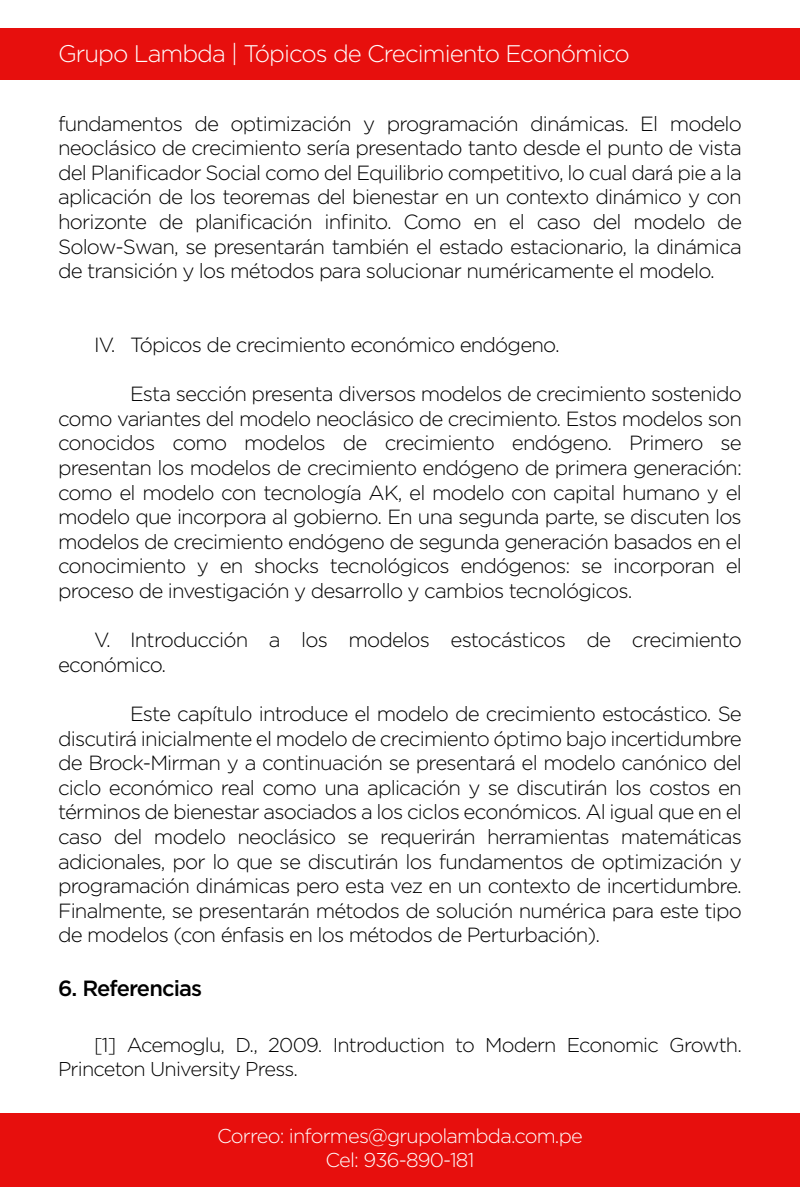
<style>
.page{position:relative;width:800px;height:1200px;background:#fff}
.page>*{position:absolute;margin:0;border:0;box-sizing:border-box;transform-origin:0 0}
.t1{font:300 24px "Gotham";letter-spacing:-.04em;color:#fff}
.t2{font:500 22px "Gotham";letter-spacing:-.04em;color:#000}
.t3{font:300 20.5px/24.6px "Gotham";letter-spacing:-.04em;color:#000;text-align:justify}
.t4{font:300 20px/24px "Gotham";letter-spacing:-.04em;color:#000}
.t5{font:300 20px/24px "Gotham";letter-spacing:-.04em;color:#fff;text-align:center}
</style>
<div class="page">
<div style="left:0;top:29px;width:800px;height:51px;background:#e70f0d"></div>
<div style="left:0;top:1113px;width:800px;height:74px;background:#e70f0d"></div>
<p class="t1" style="left:58px;top:39px;width:573px">Grupo Lambda | Tópicos de Crecimiento Económico</p>
<p class="t3" style="left:58px;top:111px;width:685px">fundamentos de optimización y programación dinámicas. El modelo neoclásico de crecimiento sería presentado tanto desde el punto de vista del Planificador Social como del Equilibrio competitivo, lo cual dará pie a la aplicación de los teoremas del bienestar en un contexto dinámico y con horizonte de planificación infinito. Como en el caso del modelo de Solow-Swan, se presentarán también el estado estacionario, la dinámica de transición y los métodos para solucionar numéricamente el modelo.</p>
<p class="t3" style="left:94px;top:332px;width:467px">IV. Tópicos de crecimiento económico endógeno.</p>
<p class="t3" style="left:58px;top:381px;width:685px;text-indent:72px">Esta sección presenta diversos modelos de crecimiento sostenido como variantes del modelo neoclásico de crecimiento. Estos modelos son conocidos como modelos de crecimiento endógeno. Primero se presentan los modelos de crecimiento endógeno de primera generación: como el modelo con tecnología AK, el modelo con capital humano y el modelo que incorpora al gobierno. En una segunda parte, se discuten los modelos de crecimiento endógeno de segunda generación basados en el conocimiento y en shocks tecnológicos endógenos: se incorporan el proceso de investigación y desarrollo y cambios tecnológicos.</p>
<p class="t3" style="left:58px;top:627px;width:685px;text-indent:36px">V. Introducción a los modelos estocásticos de crecimiento económico.</p>
<p class="t3" style="left:58px;top:701px;width:685px;text-indent:72px">Este capítulo introduce el modelo de crecimiento estocástico. Se discutirá inicialmente el modelo de crecimiento óptimo bajo incertidumbre de Brock-Mirman y a continuación se presentará el modelo canónico del ciclo económico real como una aplicación y se discutirán los costos en términos de bienestar asociados a los ciclos económicos. Al igual que en el caso del modelo neoclásico se requerirán herramientas matemáticas adicionales, por lo que se discutirán los fundamentos de optimización y programación dinámicas pero esta vez en un contexto de incertidumbre.<br>Finalmente, se presentarán métodos de solución numérica para este tipo de modelos (con énfasis en los métodos de Perturbación).</p>
<p class="t2" style="left:58px;top:974px;width:146px">6. Referencias</p>
<p class="t4" style="left:58px;top:1032px;width:685px;text-indent:36px">[1] Acemoglu, D., 2009. Introduction to Modern Economic Growth.<br>Princeton University Press.</p>
<p class="t5" style="left:217px;top:1124px;width:367px">Correo: informes@grupolambda.com.pe<br>Cel: 936-890-181</p>
</div>
